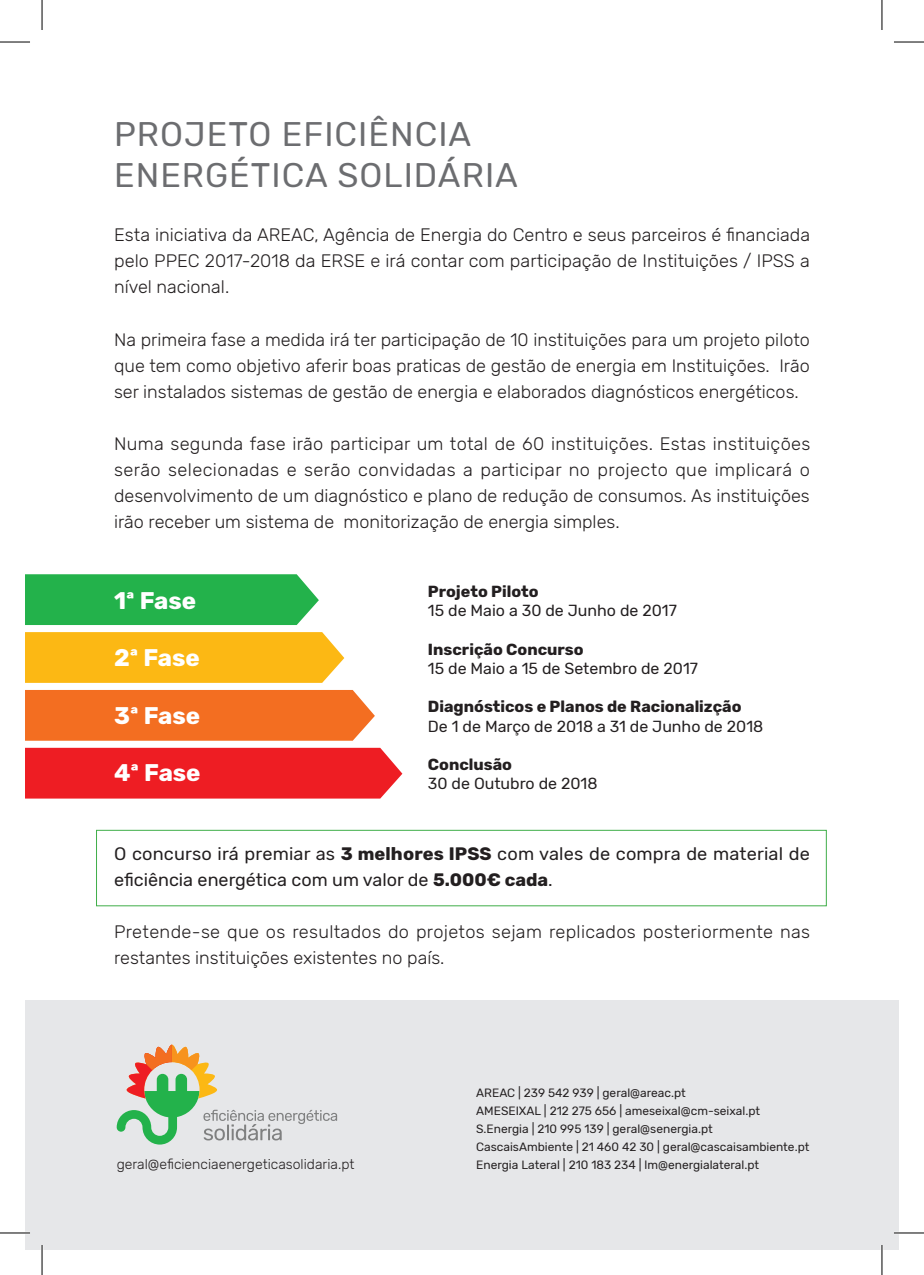
<style>
.page{position:relative;width:924px;height:1275px;background:#fff}
.page>*{position:absolute;margin:0;border:0;box-sizing:border-box;transform-origin:0 0}
.t1{font:34px/40.8px "Rubik";letter-spacing:.03em;color:#6c6d70}
.t2{font:700 24px "Rubik";color:#fff}
.texto{font:300 18px/26px "Rubik";color:#231f20;text-align:justify}
.texto-2{font:300 18px/26px "Rubik";letter-spacing:.02em;color:#231f20}
.texto-3{font:18px/26px "Rubik";letter-spacing:.01em;color:#231f20}
.t3{font:16px "Rubik";color:#231f20}
.t4{font:700 16px "Rubik";color:#231f20}
.t5{font:300 14px "Rubik";color:#231f20}
.t6{font:12px "Rubik";color:#231f20}
.s1{font-weight:700}
</style>
<div class="page">
<div style="left:25px;top:1000px;width:873px;height:250px;background:#e6e7e9"></div>
<svg style="left:117px;top:1044px;width:220px;height:100px"></svg>
<div style="left:25px;top:574px;width:294px;height:51px;background:#23b24b"></div>
<svg style="left:25px;top:632px;width:319px;height:51px;background:#fcba1c"></svg>
<div style="left:25px;top:690px;width:350px;height:50px;background:#f36e21"></div>
<div style="left:25px;top:748px;width:377px;height:50px;background:#ee1d23"></div>
<div style="left:96px;top:830px;width:730px;height:76px;border:1px solid #40ae49"></div>
<hr style="left:0;top:1231px;width:30px;height:3px;background:#fff">
<hr style="left:893px;top:1231px;width:30px;height:3px;background:#fff">
<hr style="left:41px;top:1245px;width:2px;height:30px;background:#fff">
<hr style="left:880px;top:1245px;width:2px;height:30px;background:#fff">
<hr style="left:0;top:42px;width:30px;height:1px;background:#000">
<hr style="left:893px;top:42px;width:30px;height:1px;background:#000">
<hr style="left:0;top:1232px;width:30px;height:1px;background:#000">
<hr style="left:893px;top:1232px;width:30px;height:1px;background:#000">
<hr style="left:42px;top:0;width:1px;height:30px;background:#000">
<hr style="left:42px;top:1245px;width:1px;height:30px;background:#000">
<hr style="left:881px;top:0;width:1px;height:30px;background:#000">
<hr style="left:881px;top:1245px;width:1px;height:30px;background:#000">
<p class="t1" style="left:114px;top:114px;width:405px">PROJETO EFICIÊNCIA<br>ENERGÉTICA SOLIDÁRIA</p>
<p class="texto" style="left:114px;top:223px;width:697px">Esta iniciativa da AREAC, Agência de Energia do Centro e seus parceiros é financiada pelo PPEC 2017-2018 da ERSE e irá contar com participação de Instituições / IPSS a nível nacional.</p>
<p class="texto" style="left:114px;top:327px;width:697px">Na primeira fase a medida irá ter participação de 10 instituições para um projeto piloto que tem como objetivo aferir boas praticas de gestão de energia em Instituições. Irão ser instalados sistemas de gestão de energia e elaborados diagnósticos energéticos.</p>
<p class="texto" style="left:114px;top:431px;width:697px">Numa segunda fase irão participar um total de 60 instituições. Estas instituições serão selecionadas e serão convidadas a participar no projecto que implicará o desenvolvimento de um diagnóstico e plano de redução de consumos. As instituições irão receber um sistema de monitorização de energia simples.</p>
<p class="t2" style="left:114px;top:586px;width:84px">1ª Fase</p>
<p class="t2" style="left:114px;top:644px;width:87px">2ª Fase</p>
<p class="t2" style="left:114px;top:701px;width:87px">3ª Fase</p>
<p class="t2" style="left:114px;top:759px;width:88px">4ª Fase</p>
<p class="t4" style="left:428px;top:582px;width:112px">Projeto Piloto</p>
<p class="t3" style="left:428px;top:602px;width:250px">15 de Maio a 30 de Junho de 2017</p>
<p class="t4" style="left:428px;top:640px;width:157px">Inscrição Concurso</p>
<p class="t3" style="left:428px;top:659px;width:271px">15 de Maio a 15 de Setembro de 2017</p>
<p class="t4" style="left:428px;top:697px;width:315px">Diagnósticos e Planos de Racionalizção</p>
<p class="t3" style="left:428px;top:717px;width:337px">De 1 de Março de 2018 a 31 de Junho de 2018</p>
<p class="t4" style="left:428px;top:755px;width:86px">Conclusão</p>
<p class="t3" style="left:428px;top:774px;width:171px">30 de Outubro de 2018</p>
<p class="texto-3" style="left:114px;top:841px;width:697px">O concurso irá premiar as <span class="s1">3 melhores IPSS</span> com vales de compra de material de eficiência energética com um valor de <span class="s1">5.000€ cada</span>.</p>
<p class="texto-2" style="left:114px;top:919px;width:697px">Pretende-se que os resultados do projetos sejam replicados posteriormente nas restantes instituições existentes no país.</p>
<p class="t5" style="left:117px;top:1156px;width:239px">geral@eficienciaenergeticasolidaria.pt</p>
<p class="t6" style="left:476px;top:1086px;width:211px">AREAC | 239 542 939 | geral@areac.pt</p>
<p class="t6" style="left:476px;top:1104px;width:285px">AMESEIXAL | 212 275 656 | ameseixal@cm-seixal.pt</p>
<p class="t6" style="left:476px;top:1122px;width:238px">S.Energia | 210 995 139 | geral@senergia.pt</p>
<p class="t6" style="left:476px;top:1140px;width:334px">CascaisAmbiente | 21 460 42 30 | geral@cascaisambiente.pt</p>
<p class="t6" style="left:476px;top:1158px;width:284px">Energia Lateral | 210 183 234 | lm@energialateral.pt</p>
</div>
